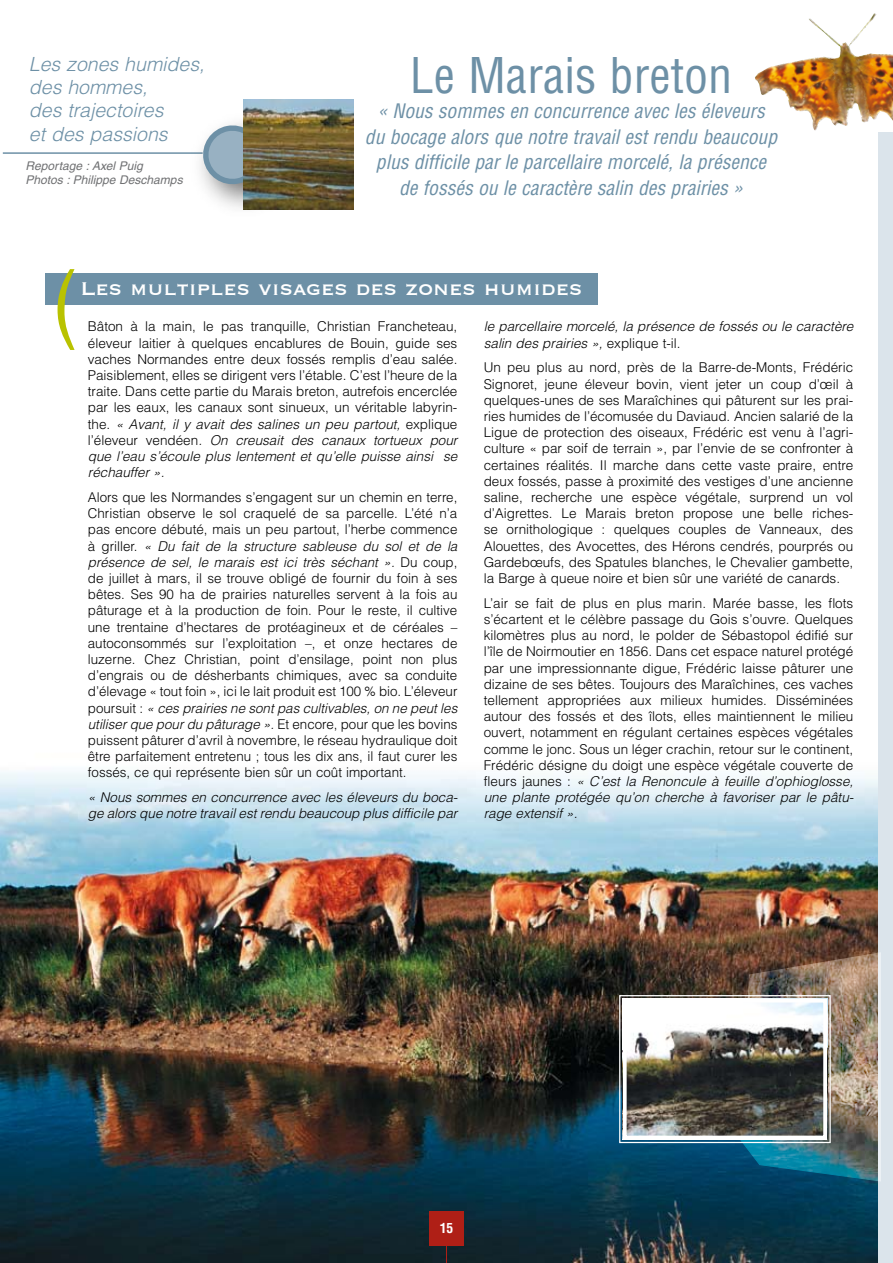
<style>
.page{position:relative;width:893px;height:1263px;background:#fff}
.page>*{position:absolute;margin:0;border:0;box-sizing:border-box;transform-origin:0 0}
.t1{font:85.95px "Helvetica";color:#b9c200;scale:.86 1}
.t2{font:condensed 48px "Helvetica";color:#6d90a6}
.t3{font:24px "Copperplate";color:#fff}
.t4{font:italic condensed 19.5px/25.5px "Helvetica";color:#6d90a6;text-align:center}
.t5{font:italic 300 19.5px/23.4px "Helvetica";color:#6d90a6}
.t6{font:300 13.5px/16.2px "Helvetica";color:#000;text-align:justify}
.t7{font:italic 300 13.5px/16.2px "Helvetica";color:#000}
.t8{font:700 condensed 13.5px "Helvetica";color:#fff}
.t9{font:italic 12px/14.4px "Helvetica";color:#707173}
.s1{font-style:italic}
.s2{font-style:normal}
</style>
<div class="page">
<img style="left:0;top:617px;width:879px;height:646px">
<hr style="left:3px;top:152px;width:200px;height:2px;background:#6d90a6">
<div style="left:187px;top:109px;width:112px;height:113px;background:#000;opacity:.55"></div>
<svg style="left:204px;top:126px;width:40px;height:58px;background:#97aebd"></svg>
<img style="left:244px;top:100px;width:109px;height:109px">
<div style="left:45px;top:273px;width:553px;height:32px;background:#6d90a6"></div>
<div style="left:879px;top:132px;width:14px;height:1131px;background:#dbe4eb"></div>
<img style="left:755px;top:13px;width:138px;height:118px">
<img style="left:618px;top:952px;width:263px;height:229px">
<div style="left:623px;top:999px;width:204px;height:140px;border:4px solid #fff"></div>
<div style="left:429px;top:1212px;width:34px;height:34px;background:#af1f16"></div>
<svg style="left:446px;top:1246px;width:1px;height:17px"></svg>
<h3 class="t5" style="left:29px;top:51px;width:177px">Les zones humides, des hommes,<br>des trajectoires<br>et des passions</h3>
<p class="t9" style="left:26px;top:158px;width:159px">Reportage : Axel Puig<br>Photos : Philippe Deschamps</p>
<h2 class="t2" style="left:410px;top:45px;width:324px">Le Marais breton</h2>
<h3 class="t4" style="left:365px;top:98px;width:414px">« Nous sommes en concurrence avec les éleveurs<br>du bocage alors que notre travail est rendu beaucoup plus difficile par le parcellaire morcelé, la présence de fossés ou le caractère salin des prairies »</h3>
<h1 class="t1" style="left:53px;top:252px;width:30px">(</h1>
<h3 class="t3" style="left:81px;top:273px;width:503px">Les multiples visages des zones humides</h3>
<p class="t6" style="left:88px;top:318px;width:371px">Bâton à la main, le pas tranquille, Christian Francheteau, éleveur laitier à quelques encablures de Bouin, guide ses vaches Normandes entre deux fossés remplis d’eau salée.<br>Paisiblement, elles se dirigent vers l’étable. C’est l’heure de la traite. Dans cette partie du Marais breton, autrefois encerclée par les eaux, les canaux sont sinueux, un véritable labyrin&shy;the. <span class="s1">« Avant, il y avait des salines un peu partout,</span> explique l’éleveur vendéen<span class="s1">. On creusait des canaux tortueux pour que l’eau s’écoule plus lentement et qu’elle puisse ainsi se réchauffer ».</span></p>
<p class="t6" style="left:88px;top:489px;width:371px">Alors que les Normandes s’engagent sur un chemin en terre, Christian observe le sol craquelé de sa parcelle. L’été n’a pas encore débuté, mais un peu partout, l’herbe commence à griller. <span class="s1">« Du fait de la structure sableuse du sol et de la présence de sel, le marais est ici très séchant ».</span> Du coup, de juillet à mars, il se trouve obligé de fournir du foin à ses bêtes. Ses 90 ha de prairies naturelles servent à la fois au pâturage et à la production de foin. Pour le reste, il cultive une trentaine d’hectares de protéagineux et de céréales – autoconsommés sur l’exploitation –, et onze hectares de luzerne. Chez Christian, point d’ensilage, point non plus d’engrais ou de désherbants chimiques, avec sa conduite d’élevage « tout foin », ici le lait produit est 100 % bio. L’éleveur poursuit : <span class="s1">« ces prairies ne sont pas cultivables, on ne peut les utiliser que pour du pâturage ».</span> Et encore, pour que les bovins puissent pâturer d’avril à novembre, le réseau hydraulique doit être parfaitement entretenu ; tous les dix ans, il faut curer les fossés, ce qui représente bien sûr un coût important.</p>
<p class="t7" style="left:88px;top:789px;width:371px">« Nous sommes en concurrence avec les éleveurs du boca&shy;ge alors que notre travail est rendu beaucoup plus difficile par</p>
<p class="t7" style="left:484px;top:318px;width:371px">le parcellaire morcelé, la présence de fossés ou le caractère salin des prairies », <span class="s2">explique t-il.</span></p>
<p class="t6" style="left:484px;top:359px;width:371px">Un peu plus au nord, près de la Barre-de-Monts, Frédéric Signoret, jeune éleveur bovin, vient jeter un coup d’œil à quelques-unes de ses Maraîchines qui pâturent sur les prai&shy;ries humides de l’écomusée du Daviaud. Ancien salarié de la Ligue de protection des oiseaux, Frédéric est venu à l’agri&shy;culture « par soif de terrain », par l’envie de se confronter à certaines réalités. Il marche dans cette vaste praire, entre deux fossés, passe à proximité des vestiges d’une ancienne saline, recherche une espèce végétale, surprend un vol d’Aigrettes. Le Marais breton propose une belle riches&shy;se ornithologique : quelques couples de Vanneaux, des Alouettes, des Avocettes, des Hérons cendrés, pourprés ou Gardebœufs, des Spatules blanches, le Chevalier gambette, la Barge à queue noire et bien sûr une variété de canards.</p>
<p class="t6" style="left:484px;top:594px;width:371px">L’air se fait de plus en plus marin. Marée basse, les flots s’écartent et le célèbre passage du Gois s’ouvre. Quelques kilomètres plus au nord, le polder de Sébastopol édifié sur l’île de Noirmoutier en 1856. Dans cet espace naturel protégé par une impressionnante digue, Frédéric laisse pâturer une dizaine de ses bêtes. Toujours des Maraîchines, ces vaches tellement appropriées aux milieux humides. Disséminées autour des fossés et des îlots, elles maintiennent le milieu ouvert, notamment en régulant certaines espèces végétales comme le jonc. Sous un léger crachin, retour sur le continent, Frédéric désigne du doigt une espèce végétale couverte de fleurs jaunes : <span class="s1">« C’est la Renoncule à feuille d’ophioglosse, une plante protégée qu’on cherche à favoriser par le pâtu&shy;rage extensif ».</span></p>
<p class="t8" style="left:440px;top:1219px;width:15px">15</p>
</div>
